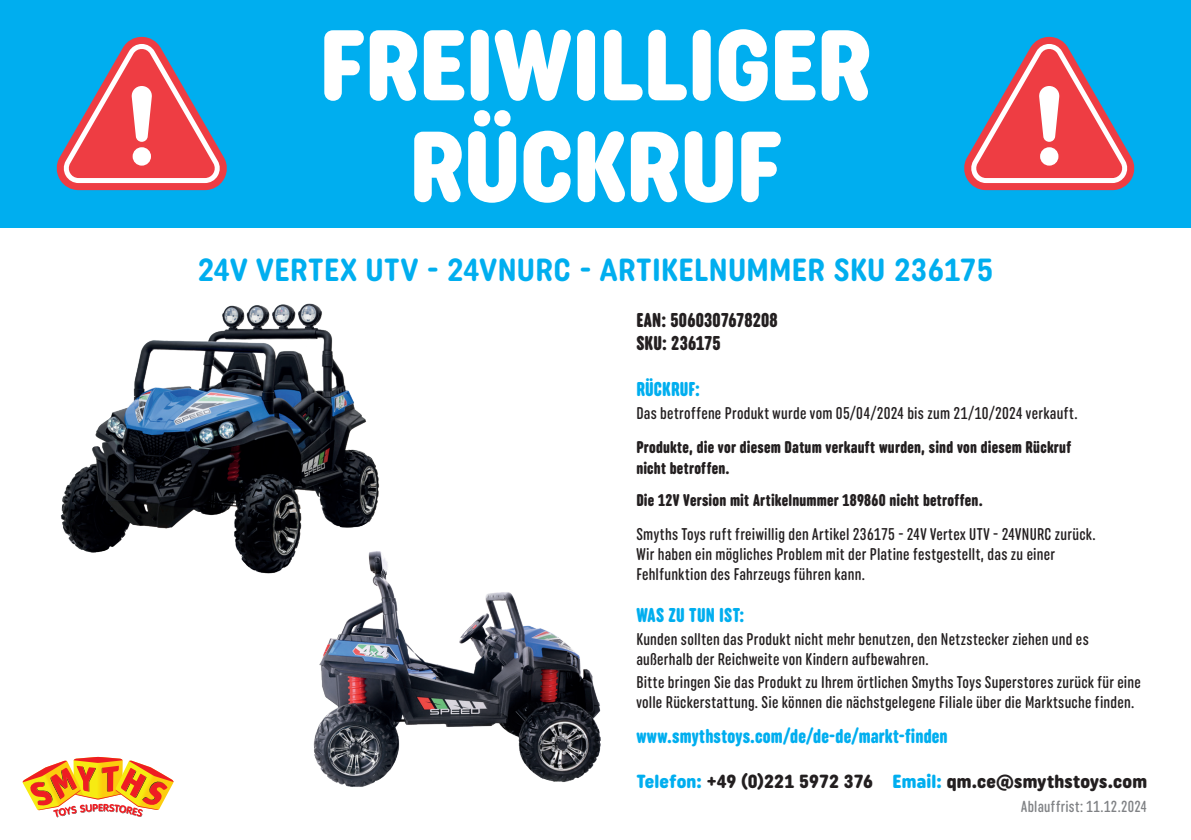
<style>
.page{position:relative;width:1191px;height:840px;background:#fff}
.page>*{position:absolute;margin:0;border:0;box-sizing:border-box;transform-origin:0 0}
.t1{font:900 100px/101.2px "Uniform Rnd Cond";letter-spacing:-.005em;color:#fff;text-align:center}
.t2{font:700 32px "Uniform Rnd Cond";letter-spacing:.015em;color:#00aeef}
.t3{font:900 20px "Uniform Rnd Ex Cond";letter-spacing:.01em;color:#00aeef}
.t4{font:900 20px/22.8px "Uniform Rnd Ex Cond";letter-spacing:.01em;color:#231f20}
.t5{font:900 19px "Uniform Rnd Cond";letter-spacing:.01em;color:#231f20}
.t6{font:500 17px/20px "Uniform Rnd Ex Cond";letter-spacing:.015em;color:#231f20}
.t7{font:900 17px/20px "Uniform Rnd Ex Cond";letter-spacing:.015em;color:#231f20}
.t8{font:500 16px "Uniform Rnd Ex Cond";letter-spacing:.025em;color:#808285}
.s1{color:#00aeef}
</style>
<div class="page">
<div style="left:0;top:0;width:1191px;height:227px;background:#00aeef"></div>
<svg style="left:22px;top:756px;width:152px;height:60px"></svg>
<svg style="left:56px;top:37px;width:171px;height:153px"></svg>
<svg style="left:964px;top:37px;width:171px;height:153px"></svg>
<img style="left:61px;top:303px;width:318px;height:271px">
<img style="left:275px;top:549px;width:326px;height:238px">
<h1 class="t1" style="left:319px;top:14px;width:554px">FREIWILLIGER<br>RÜCKRUF</h1>
<h2 class="t2" style="left:198px;top:250px;width:797px">24V VERTEX UTV - 24VNURC - ARTIKELNUMMER SKU 236175</h2>
<p class="t4" style="left:636px;top:308px;width:143px">EAN: 5060307678208<br>SKU: 236175</p>
<p class="t3" style="left:636px;top:377px;width:65px">RÜCKRUF:</p>
<p class="t6" style="left:636px;top:402px;width:443px">Das betroffene Produkt wurde vom 05/04/2024 bis zum 21/10/2024 verkauft.</p>
<p class="t7" style="left:636px;top:437px;width:436px">Produkte, die vor diesem Datum verkauft wurden, sind von diesem Rückruf nicht betroffen.</p>
<p class="t7" style="left:636px;top:489px;width:348px">Die 12V Version mit Artikelnummer 189860 nicht betroffen.</p>
<p class="t6" style="left:636px;top:524px;width:461px">Smyths Toys ruft freiwillig den Artikel 236175 - 24V Vertex UTV - 24VNURC zurück.<br>Wir haben ein mögliches Problem mit der Platine festgestellt, das zu einer<br>Fehlfunktion des Fahrzeugs führen kann.</p>
<p class="t3" style="left:636px;top:603px;width:109px">WAS ZU TUN IST:</p>
<p class="t6" style="left:636px;top:628px;width:454px">Kunden sollten das Produkt nicht mehr benutzen, den Netzstecker ziehen und es außerhalb der Reichweite von Kindern aufbewahren.</p>
<p class="t6" style="left:636px;top:671px;width:506px">Bitte bringen Sie das Produkt zu Ihrem örtlichen Smyths Toys Superstores zurück für eine volle Rückerstattung. Sie können die nächstgelegene Filiale über die Marktsuche finden.</p>
<p class="t3" style="left:636px;top:723px;width:313px">www.smythstoys.com/de/de-de/markt-finden</p>
<p class="t5" style="left:637px;top:769px;width:511px"><span class="s1">Telefon:</span> +49 (0)221 5972 376 <span class="s1">Email:</span> qm.ce@smythstoys.com</p>
<p class="t8" style="left:1021px;top:796px;width:127px">Ablauffrist: 11.12.2024</p>
</div>
